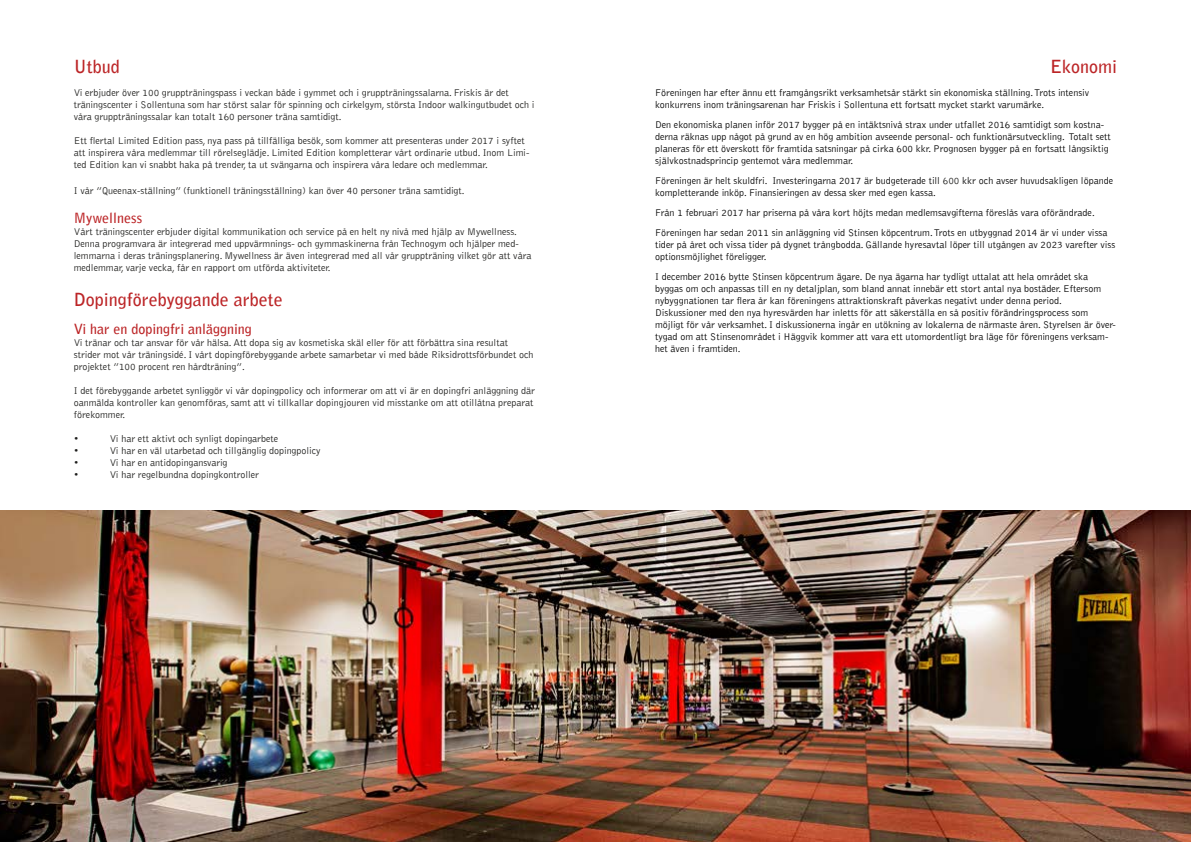
<style>
.page{position:relative;width:1191px;height:842px;background:#fff}
.page>*{position:absolute;margin:0;border:0;box-sizing:border-box;transform-origin:0 0}
.t1{font:700 18px "Bell Gothic";color:#bc2527}
.t2{font:700 14px "Bell Gothic";color:#bc2527}
.t3{font:300 10px/12px "Bell Gothic";color:#000}
.t4{font:300 10px/12px "Bell Gothic";color:#1d1d1b}
.s1{color:#1d1d1b}
</style>
<div class="page">
<img style="left:0;top:510px;width:1191px;height:332px">
<h1 class="t1" style="left:74px;top:56px;width:47px">Utbud</h1>
<p class="t4" style="left:74px;top:87px;width:462px">Vi erbjuder över 100 gruppträningspass i veckan både i gymmet och i gruppträningssalarna. Friskis är det träningscenter i Sollentuna som har störst salar för spinning och cirkelgym, största Indoor walkingutbudet och i våra gruppträningssalar kan totalt 160 personer träna samtidigt.</p>
<p class="t4" style="left:74px;top:135px;width:457px">Ett flertal Limited Edition pass, nya pass på tillfälliga besök, som kommer att presenteras under 2017 i syftet att inspirera våra medlemmar till rörelseglädje. Limited Edition kompletterar vårt ordinarie utbud. Inom Limi&shy;ted Edition kan vi snabbt haka på trender, ta ut svängarna och inspirera våra ledare och medlemmar.</p>
<p class="t4" style="left:74px;top:185px;width:392px">I vår ”Queenax-ställning” (funktionell träningsställning) kan över 40 personer träna samtidigt.</p>
<h2 class="t2" style="left:74px;top:209px;width:70px">Mywellness</h2>
<p class="t4" style="left:74px;top:226px;width:459px">Vårt träningscenter erbjuder digital kommunikation och service på en helt ny nivå med hjälp av Mywellness.<br>Denna programvara är integrerad med uppvärmnings- och gymmaskinerna från Technogym och hjälper med&shy;lemmarna i deras träningsplanering. Mywellness är även integrerad med all vår gruppträning vilket gör att våra medlemmar, varje vecka, får en rapport om utförda aktiviteter.</p>
<h1 class="t1" style="left:74px;top:288px;width:210px">Dopingförebyggande arbete</h1>
<h2 class="t2" style="left:74px;top:321px;width:180px">Vi har en dopingfri anläggning</h2>
<p class="t4" style="left:74px;top:337px;width:461px">Vi tränar och tar ansvar för vår hälsa. Att dopa sig av kosmetiska skäl eller för att förbättra sina resultat strider mot vår träningsidé. I vårt dopingförebyggande arbete samarbetar vi med både Riksidrottsförbundet och projektet ”100 procent ren hårdträning”.</p>
<p class="t4" style="left:74px;top:385px;width:463px">I det förebyggande arbetet synliggör vi vår dopingpolicy och informerar om att vi är en dopingfri anläggning där oanmälda kontroller kan genomföras, samt att vi tillkallar dopingjouren vid misstanke om att otillåtna preparat förekommer.</p>
<p class="t4" style="left:74px;top:433px;width:6px">•</p>
<p class="t4" style="left:110px;top:433px;width:170px">Vi har ett aktivt och synligt dopingarbete</p>
<p class="t4" style="left:74px;top:445px;width:6px">•</p>
<p class="t4" style="left:110px;top:445px;width:212px">Vi har en väl utarbetad och tillgänglig dopingpolicy</p>
<p class="t4" style="left:74px;top:457px;width:6px">•</p>
<p class="t4" style="left:110px;top:457px;width:119px">Vi har en antidopingansvarig</p>
<p class="t4" style="left:74px;top:469px;width:6px">•</p>
<p class="t4" style="left:110px;top:469px;width:151px">Vi har regelbundna dopingkontroller</p>
<h1 class="t1" style="left:1050px;top:56px;width:69px">Ekonomi</h1>
<p class="t3" style="left:655px;top:87px;width:436px">Föreningen har efter ännu ett framgångsrikt verksamhetsår stärkt sin ekonomiska ställning. Trots intensiv konkurrens inom träningsarenan har Friskis i Sollentuna ett fortsatt mycket starkt varumärke.</p>
<p class="t3" style="left:655px;top:119px;width:457px">Den ekonomiska planen inför 2017 bygger på en intäktsnivå strax under utfallet 2016 samtidigt som kostna&shy;derna räknas upp något på grund av en hög ambition avseende personal- och funktionärsutveckling. Totalt sett planeras för ett överskott för framtida satsningar på cirka 600 kkr. Prognosen bygger på en fortsatt långsiktig självkostnadsprincip gentemot våra medlemmar.</p>
<p class="t3" style="left:655px;top:175px;width:460px">Föreningen är helt skuldfri. Investeringarna 2017 är budgeterade till <span class="s1">600</span> kkr och avser huvudsakligen löpande kompletterande inköp. Finansieringen av dessa sker med egen kassa.</p>
<p class="t3" style="left:655px;top:203px;width:454px;line-height:20px">Från 1 februari 2017 har priserna på våra kort höjts medan medlemsavgifterna föreslås vara oförändrade.<br>Föreningen har sedan 2011 sin anläggning vid Stinsen köpcentrum. Trots en utbyggnad 2014 är vi under vissa</p>
<p class="t3" style="left:655px;top:239px;width:462px">tider på året och vissa tider på dygnet trångbodda. Gällande hyresavtal löper till utgången av 2023 varefter viss optionsmöjlighet föreligger.</p>
<p class="t3" style="left:655px;top:271px;width:462px">I december 2016 bytte Stinsen köpcentrum ägare. De nya ägarna har tydligt uttalat att hela området ska byggas om och anpassas till en ny detaljplan, som bland annat innebär ett stort antal nya bostäder. Eftersom nybyggnationen tar flera år kan föreningens attraktionskraft påverkas negativt under denna period.<br>Diskussioner med den nya hyresvärden har inletts för att säkerställa en så positiv förändringsprocess som möjligt för vår verksamhet. I diskussionerna ingår en utökning av lokalerna de närmaste åren. Styrelsen är över&shy;tygad om att Stinsenområdet i Häggvik kommer att vara ett utomordentligt bra läge för föreningens verksam&shy;het även i framtiden.</p>
</div>
